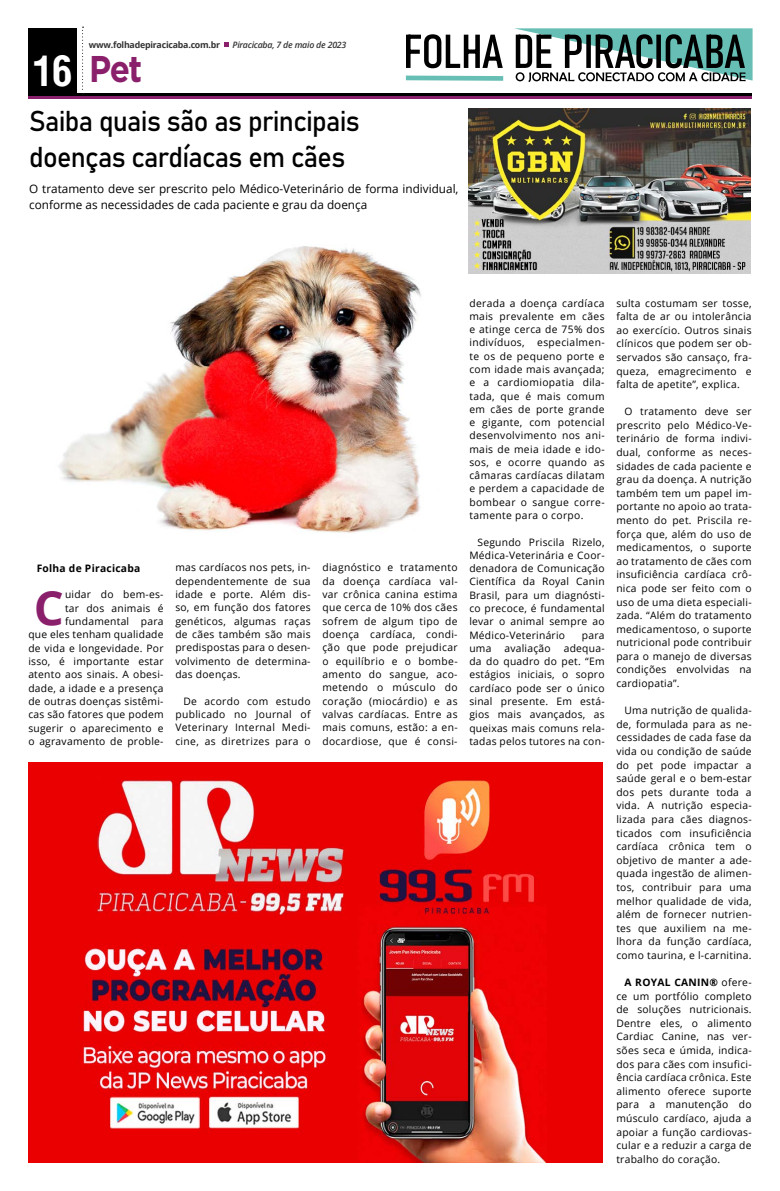
<style>
.page{position:relative;width:780px;height:1191px;background:#fff}
.page>*{position:absolute;margin:0;border:0;box-sizing:border-box;transform-origin:0 0}
.t1{font:700 47.3px "Open Sans";color:#8a206c}
.t2{font:700 37.2px "Gotham";color:#8a206c;scale:.89 1}
.t3{font:28.4px/36.2px "Bahnschrift";letter-spacing:-.025em;color:#000;scale:.95 1}
.t4{font:11.7px/15.6px "Open Sans";color:#000}
.t5{font:10.3px/13.3px "Open Sans";letter-spacing:.025em;color:#000;text-align:justify}
.t6{font:700 10.3px "Open Sans";letter-spacing:.025em;color:#000}
.t7{font:700 8.8px "Open Sans";letter-spacing:-.025em;color:#333}
.t8{font:italic 600 8.8px "Open Sans";letter-spacing:-.025em;color:#333}
.s1{font-family:"Arena Condensed";font-size:40.5px;color:#fff}
.s2{font-weight:700}
</style>
<div class="page">
<div style="left:28px;top:28px;width:49px;height:65px;background:#000"></div>
<hr style="left:28px;top:93px;width:723px;height:3px;background:#000">
<hr style="left:28px;top:96px;width:723px;height:3px;background:#8a206c">
<svg style="left:82px;top:27px;width:2px;height:67px"></svg>
<svg style="left:224px;top:42px;width:4px;height:5px"></svg>
<svg style="left:405px;top:28px;width:347px;height:54px"></svg>
<img style="left:59px;top:246px;width:362px;height:287px">
<img style="left:468px;top:108px;width:283px;height:166px">
<img style="left:28px;top:762px;width:575px;height:400px">
<p class="t7" style="left:89px;top:39px;width:133px">www.folhadepiracicaba.com.br</p>
<p class="t8" style="left:232px;top:39px;width:115px">Piracicaba, 7 de maio de 2023</p>
<h2 class="t2" style="left:33px;top:47px;width:124px"><span class="s1">16</span> Pet</h2>
<h3 class="t3" style="left:29px;top:101px;width:349px">Saiba quais são as principais doenças cardíacas em cães</h3>
<p class="t4" style="left:29px;top:181px;width:431px">O tratamento deve ser prescrito pelo Médico-Veterinário de forma individual, conforme as necessidades de cada paciente e grau da doença</p>
<p class="t6" style="left:37px;top:560px;width:105px">Folha de Piracicaba</p>
<h1 class="t1" style="left:34px;top:574px;width:32px">C</h1>
<p class="t5" style="left:28px;top:588px;width:137px;text-align:right">uidar do bem-es-<br>tar dos animais é fundamental para<br>que eles tenham qualidade de vida e longevidade. Por isso, é importante estar atento aos sinais. A obesi&shy;dade, a idade e a presença de outras doenças sistêmi&shy;cas são fatores que podem sugerir o aparecimento e o agravamento de proble-</p>
<p class="t5" style="left:175px;top:561px;width:137px">mas cardíacos nos pets, in&shy;dependentemente de sua idade e porte. Além dis&shy;so, em função dos fatores genéticos, algumas raças de cães também são mais predispostas para o desen&shy;volvimento de determina&shy;das doenças.</p>
<p class="t5" style="left:175px;top:694px;width:137px;text-indent:8px">De acordo com estudo publicado no Journal of Veterinary Internal Medi&shy;cine, as diretrizes para o</p>
<p class="t5" style="left:322px;top:561px;width:137px">diagnóstico e tratamento da doença cardíaca val&shy;var crônica canina estima que cerca de 10% dos cães sofrem de algum tipo de doença cardíaca, condi&shy;ção que pode prejudicar o equilíbrio e o bombe&shy;amento do sangue, aco&shy;metendo o músculo do coração (miocárdio) e as valvas cardíacas. Entre as mais comuns, estão: a en&shy;docardiose, que é consi-</p>
<p class="t5" style="left:469px;top:296px;width:137px">derada a doença cardíaca mais prevalente em cães e atinge cerca de 75% dos indivíduos, especialmen&shy;te os de pequeno porte e com idade mais avançada; e a cardiomiopatia dila&shy;tada, que é mais comum em cães de porte grande e gigante, com potencial desenvolvimento nos ani&shy;mais de meia idade e ido&shy;sos, e ocorre quando as câmaras cardíacas dilatam e perdem a capacidade de bombear o sangue corre&shy;tamente para o corpo.</p>
<p class="t5" style="left:469px;top:535px;width:137px;text-indent:8px">Segundo Priscila Rizelo, Médica-Veterinária e Coor&shy;denadora de Comunicação Científica da Royal Canin Brasil, para um diagnósti&shy;co precoce, é fundamental levar o animal sempre ao Médico-Veterinário</p>
<p class="t5" style="left:582px;top:628px;width:24px">para</p>
<p class="t5" style="left:469px;top:641px;width:137px;text-indent:94px">adequa&shy;da do quadro do pet. “Em estágios iniciais, o sopro cardíaco pode ser o único sinal presente. Em está&shy;gios mais avançados, as queixas mais comuns rela&shy;tadas pelos tutores na con-</p>
<p class="t5" style="left:469px;top:641px;width:24px">uma</p>
<p class="t5" style="left:504px;top:641px;width:48px">avaliação</p>
<p class="t5" style="left:616px;top:296px;width:137px;line-height:13.6px">sulta costumam ser tosse, falta de ar ou intolerância ao exercício. Outros sinais clínicos que podem ser ob&shy;servados são cansaço, fra&shy;queza, emagrecimento e falta de apetite”, explica.</p>
<p class="t5" style="left:616px;top:404px;width:137px;line-height:13.6px;text-indent:8px">O tratamento deve ser prescrito pelo Médico-Ve&shy;terinário de forma indivi&shy;dual, conforme as neces&shy;sidades de cada paciente e grau da doença. A nutrição também tem um papel im&shy;portante no apoio ao trata&shy;mento do pet. Priscila re&shy;força que, além do uso de medicamentos, o suporte ao tratamento de cães com insuficiência cardíaca crô&shy;nica pode ser feito com o uso de uma dieta especiali&shy;zada. “Além do tratamento medicamentoso, o suporte nutricional pode contribuir para o manejo de diversas condições envolvidas na cardiopatia”.</p>
<p class="t5" style="left:616px;top:703px;width:137px;line-height:13.6px;text-indent:8px">Uma nutrição de qualida&shy;de, formulada para as ne&shy;cessidades de cada fase da vida ou condição de saúde do pet pode impactar a saúde geral e o bem-estar dos pets durante toda a vida. A nutrição especia&shy;lizada para cães diagnos&shy;ticados com insuficiência cardíaca crônica tem o objetivo de manter a ade&shy;quada ingestão de alimen&shy;tos, contribuir para uma melhor qualidade de vida, além de fornecer nutrien&shy;tes que auxiliem na me&shy;lhora da função cardíaca, como taurina, e l-carnitina.</p>
<p class="t5" style="left:616px;top:975px;width:137px;line-height:13.6px;text-indent:8px"><span class="s2">A ROYAL CANIN®</span> ofere&shy;ce um portfólio completo de soluções nutricionais.<br>Dentre eles, o alimento Cardiac Canine, nas ver&shy;sões seca e úmida, indica&shy;dos para cães com insufici&shy;ência cardíaca crônica. Este alimento oferece suporte para a manutenção do músculo cardíaco, ajuda a apoiar a função cardiovas&shy;cular e a reduzir a carga de trabalho do coração.</p>
</div>
